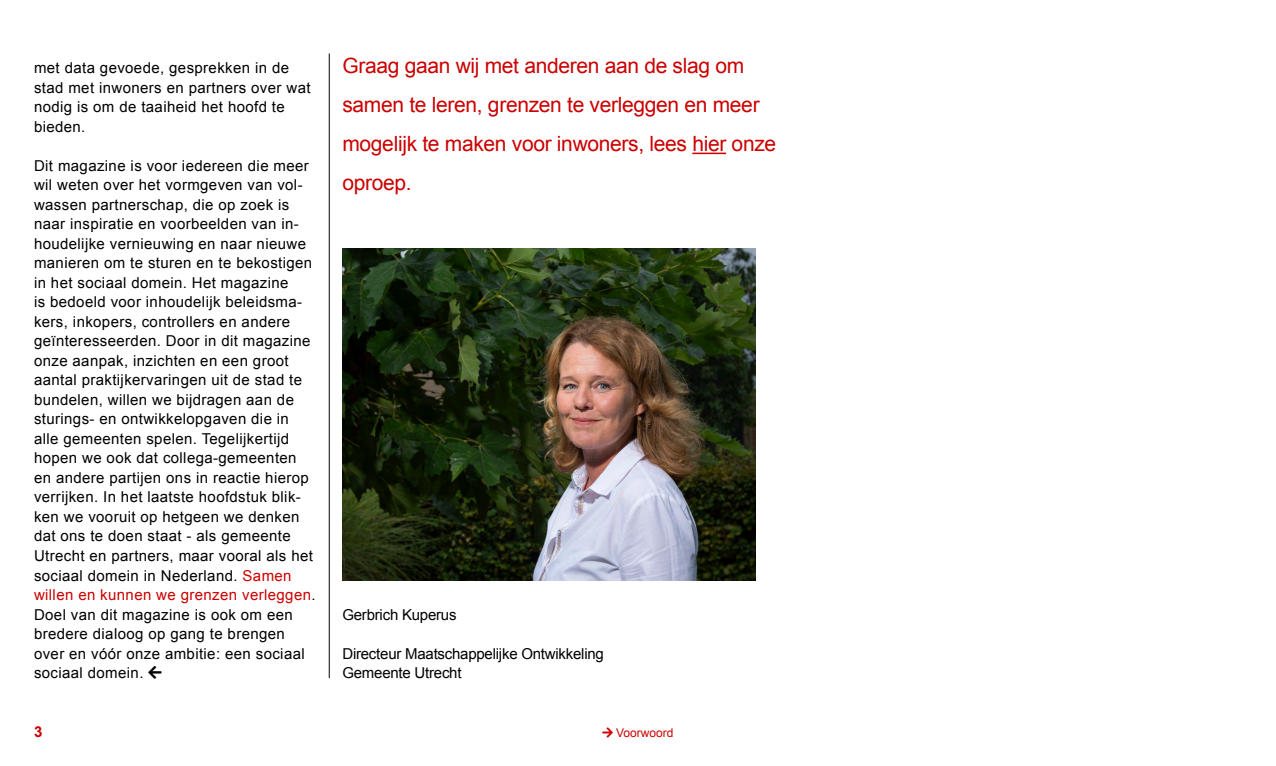
<style>
.page{position:relative;width:1276px;height:766px;background:#fff}
.page>*{position:absolute;margin:0;border:0;box-sizing:border-box;transform-origin:0 0}
.t1{font:21px/39px "Arial";letter-spacing:-.015em;color:#c00}
.t2{font:15px/19.5px "Arial";letter-spacing:.025em;color:#000}
.t3{font:15px/19.5px "Arial";letter-spacing:-.015em;color:#000}
.t4{font:700 15px "Arial";color:#c00}
.t5{font:12px "Arial";color:#c00}
.s1{color:#c00}
</style>
<div class="page">
<hr style="left:329px;top:54px;width:1px;height:624px;background:#000">
<hr style="left:692px;top:152px;width:34px;height:2px;background:#c00">
<img style="left:342px;top:249px;width:413px;height:331px">
<p class="t2" style="left:34px;top:58px;width:278px">met data gevoede, gesprekken in de stad met inwoners en partners over wat nodig is om de taaiheid het hoofd te bieden.</p>
<p class="t2" style="left:34px;top:156px;width:283px">Dit magazine is voor iedereen die meer wil weten over het vormgeven van vol&shy;wassen partnerschap, die op zoek is naar inspiratie en voorbeelden van in&shy;houdelijke vernieuwing en naar nieuwe manieren om te sturen en te bekostigen in het sociaal domein. Het magazine<br>is bedoeld voor inhoudelijk beleidsma&shy;kers, inkopers, controllers en andere geïnteresseerden. Door in dit magazine onze aanpak, inzichten en een groot aantal praktijkervaringen uit de stad te bundelen, willen we bijdragen aan de sturings- en ontwikkelopgaven die in alle gemeenten spelen. Tegelijkertijd hopen we ook dat collega-gemeenten en andere partijen ons in reactie hierop verrijken. In het laatste hoofdstuk blik&shy;ken we vooruit op hetgeen we denken dat ons te doen staat - als gemeente Utrecht en partners, maar vooral als het sociaal domein in Nederland. <span class="s1">Samen willen en kunnen we grenzen verleggen</span>.<br>Doel van dit magazine is ook om een bredere dialoog op gang te brengen over en vóór onze ambitie: een sociaal sociaal domein. □▼</p>
<p class="t1" style="left:342px;top:46px;width:435px">Graag gaan wij met anderen aan de slag om samen te leren, grenzen te verleggen en meer mogelijk te maken voor inwoners, lees hier onze oproep.</p>
<p class="t3" style="left:342px;top:604px;width:116px">Gerbrich Kuperus</p>
<p class="t3" style="left:342px;top:643px;width:263px">Directeur Maatschappelijke Ontwikkeling<br>Gemeente Utrecht</p>
<p class="t4" style="left:34px;top:721px;width:10px">3</p>
<p class="t5" style="left:602px;top:724px;width:73px">□▼ Voorwoord</p>
</div>
